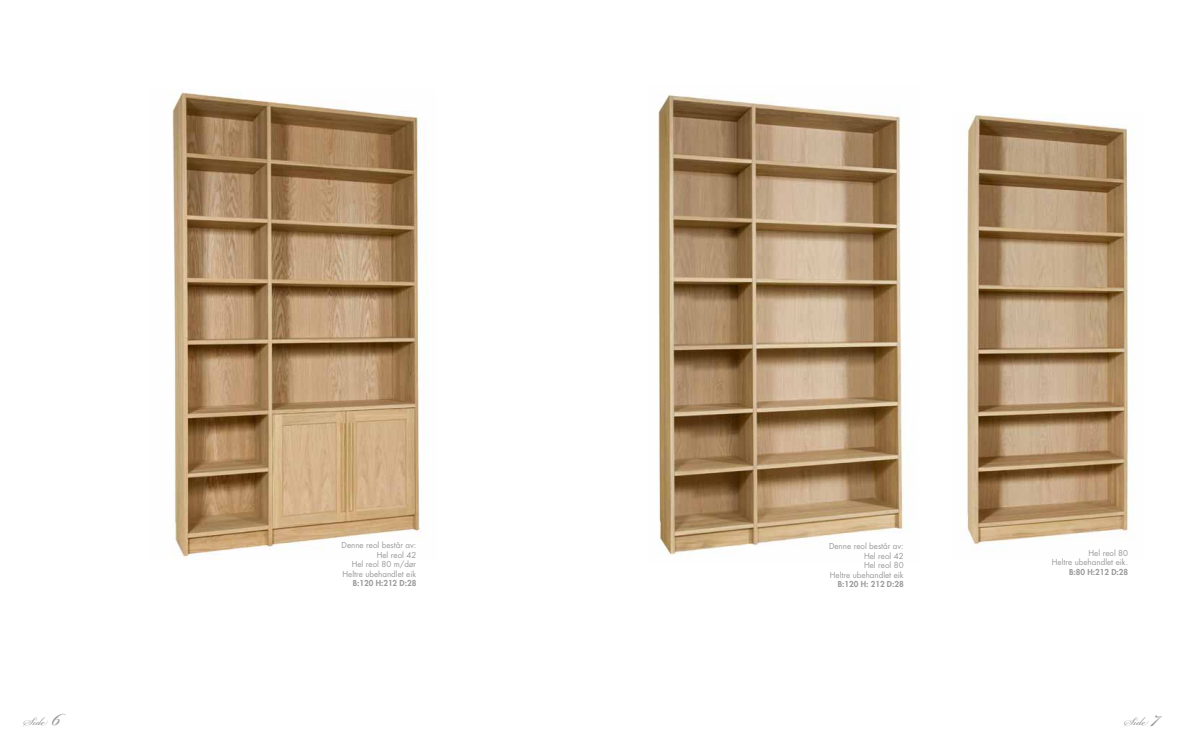
<style>
.page{position:relative;width:1191px;height:752px;background:#fff}
.page>*{position:absolute;margin:0;border:0;box-sizing:border-box;transform-origin:0 0}
.t1{font:35px "Bickham Script Pro";color:#9a999a}
.t2{font:18px "Bickham Script Pro";color:#9a999a}
.t3{font:8px/9.6px "Futura Std";color:#9a999a;text-align:right}
.t4{font:800 8px "Futura Std";color:#9a999a}
</style>
<div class="page">
<img style="left:658px;top:94px;width:247px;height:462px">
<img style="left:172px;top:91px;width:250px;height:468px">
<img style="left:966px;top:114px;width:163px;height:432px">
<p class="t3" style="left:341px;top:540px;width:76px">Denne reol består av:<br>Hel reol 42<br>Hel reol 80 m/dør<br>Heltre ubehandlet eik</p>
<p class="t4" style="left:353px;top:578px;width:65px">B:120 H:212 D:28</p>
<p class="t3" style="left:829px;top:541px;width:76px">Denne reol består av:<br>Hel reol 42<br>Hel reol 80<br>Heltre ubehandlet eik</p>
<p class="t4" style="left:838px;top:579px;width:67px">B:120 H: 212 D:28</p>
<p class="t3" style="left:1051px;top:547px;width:78px">Hel reol 80<br>Heltre ubehandlet eik.</p>
<p class="t4" style="left:1069px;top:566px;width:60px">B:80 H:212 D:28</p>
<h2 class="t2" style="left:23px;top:708px;width:23px">Side</h2>
<h1 class="t1" style="left:52px;top:692px;width:11px">6</h1>
<h2 class="t2" style="left:1124px;top:708px;width:23px">Side</h2>
<h1 class="t1" style="left:1152px;top:692px;width:9px">7</h1>
</div>
